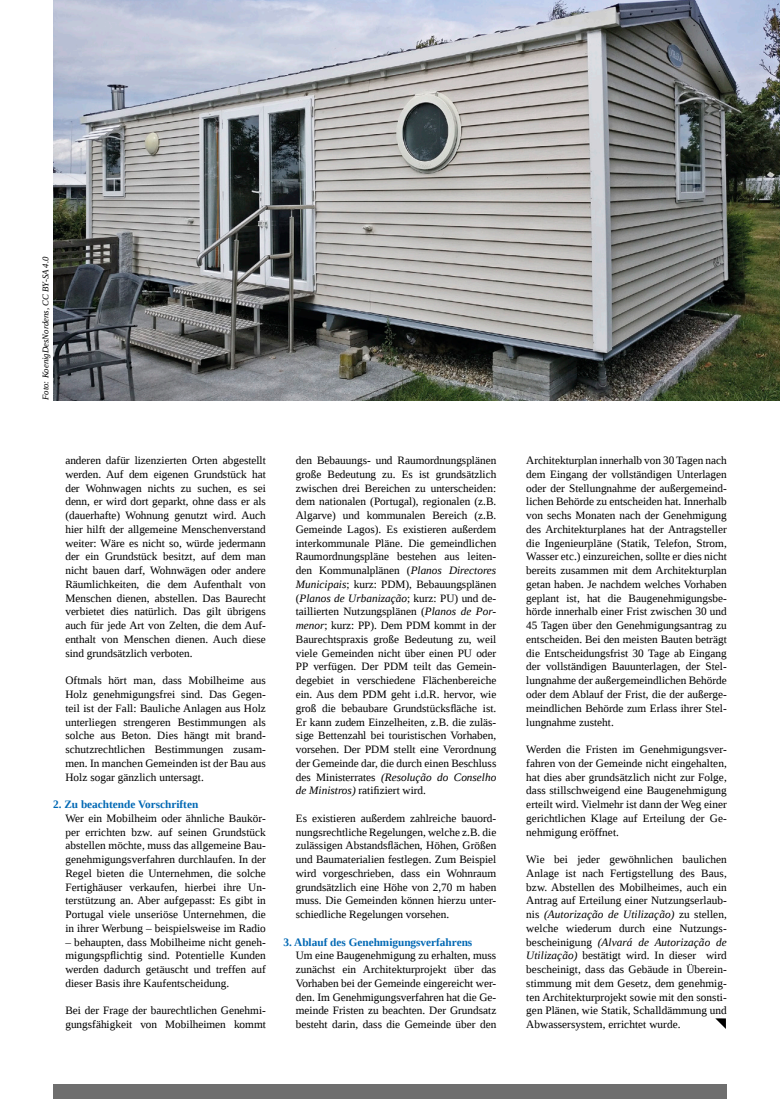
<style>
.page{position:relative;width:780px;height:1099px;background:#fff}
.page>*{position:absolute;margin:0;border:0;box-sizing:border-box;transform-origin:0 0}
.Body{font:11.25px/13.8px "Liberation Serif";color:#000;text-align:justify}
.Body-2{font:700 11.25px "Liberation Serif";color:#0068b4}
.BU___regular{font:italic 8.75px "Liberation Serif";color:#000}
.s1{font-weight:700;color:#fff}
.s2{font-style:italic}
</style>
<div class="page">
<div style="left:53px;top:1084px;width:673px;height:14px;background:#6e6e6e"></div>
<svg style="left:715px;top:1018px;width:10px;height:10px"></svg>
<img style="left:53px;top:0;width:727px;height:400px">
<p class="BU___regular" style="left:40px;top:400px;width:145px;rotate:-90deg">Foto: KoenigDesNordens, CC BY-SA 4.0</p>
<p class="Body" style="left:65px;top:453px;width:202px">anderen dafür lizenzierten Orten abgestellt werden. Auf dem eigenen Grundstück hat der Wohnwagen nichts zu suchen, es sei denn, er wird dort geparkt, ohne dass er als (dauerhafte) Wohnung genutzt wird. Auch hier hilft der allgemeine Menschenverstand weiter: Wäre es nicht so, würde jedermann der ein Grundstück besitzt, auf dem man nicht bauen darf, Wohnwägen oder andere Räumlichkeiten, die dem Aufenthalt von Menschen dienen, abstellen. Das Baurecht verbietet dies natürlich. Das gilt übrigens auch für jede Art von Zelten, die dem Auf&shy;enthalt von Menschen dienen. Auch diese sind grundsätzlich verboten.</p>
<p class="Body" style="left:65px;top:673px;width:202px;text-indent:-12px"><span class="s1">1)</span> Oftmals hört man, dass Mobilheime aus Holz genehmigungsfrei sind. Das Gegen&shy;teil ist der Fall: Bauliche Anlagen aus Holz unterliegen strengeren Bestimmungen als solche aus Beton. Dies hängt mit brand&shy;schutzrechtlichen Bestimmungen zusam&shy;men. In manchen Gemeinden ist der Bau aus Holz sogar gänzlich untersagt.</p>
<p class="Body-2" style="left:53px;top:796px;width:147px">2. Zu beachtende Vorschriften</p>
<p class="Body" style="left:65px;top:811px;width:202px;text-indent:-12px"><span class="s1">1)</span> Wer ein Mobilheim oder ähnliche Baukör&shy;per errichten bzw. auf seinen Grundstück abstellen möchte, muss das allgemeine Bau&shy;genehmigungsverfahren durchlaufen. In der Regel bieten die Unternehmen, die solche Fertighäuser verkaufen, hierbei ihre Un&shy;terstützung an. Aber aufgepasst: Es gibt in Portugal viele unseriöse Unternehmen, die in ihrer Werbung – beispielsweise im Radio</p>
<p class="Body" style="left:65px;top:934px;width:202px">– behaupten, dass Mobilheime nicht geneh&shy;migungspflichtig sind. Potentielle Kunden werden dadurch getäuscht und treffen auf dieser Basis ihre Kaufentscheidung.</p>
<p class="Body" style="left:53px;top:1003px;width:214px;text-align:right"><span class="s1">1)</span> Bei der Frage der baurechtlichen Genehmi&shy;gungsfähigkeit von Mobilheimen kommt</p>
<p class="Body" style="left:296px;top:453px;width:202px">den Bebauungs- und Raumordnungsplänen große Bedeutung zu. Es ist grundsätzlich zwischen drei Bereichen zu unterscheiden: dem nationalen (Portugal), regionalen (z.B.<br>Algarve) und kommunalen Bereich (z.B.<br>Gemeinde Lagos). Es existieren außerdem interkommunale Pläne. Die gemeindlichen Raumordnungspläne bestehen aus leiten&shy;den Kommunalplänen (<span class="s2">Planos Directores Municipais</span>; kurz: PDM), Bebauungsplänen (<span class="s2">Planos de Urbanização</span>; kurz: PU) und de&shy;taillierten Nutzungsplänen (<span class="s2">Planos de Por&shy;menor</span>; kurz: PP). Dem PDM kommt in der Baurechtspraxis große Bedeutung zu, weil viele Gemeinden nicht über einen PU oder PP verfügen. Der PDM teilt das Gemein&shy;degebiet in verschiedene Flächenbereiche ein. Aus dem PDM geht i.d.R. hervor, wie groß die bebaubare Grundstücksfläche ist.<br>Er kann zudem Einzelheiten, z.B. die zuläs&shy;sige Bettenzahl bei touristischen Vorhaben, vorsehen. Der PDM stellt eine Verordnung der Gemeinde dar, die durch einen Beschluss des Ministerrates <span class="s2">(Resolução do Conselho de Ministros)</span> ratifiziert wird.</p>
<p class="Body" style="left:296px;top:811px;width:202px;text-indent:-12px"><span class="s1">1)</span> Es existieren außerdem zahlreiche bauord&shy;nungsrechtliche Regelungen, welche z.B. die zulässigen Abstandsflächen, Höhen, Größen und Baumaterialien festlegen. Zum Beispiel wird vorgeschrieben, dass ein Wohnraum grundsätzlich eine Höhe von 2,70 m haben muss. Die Gemeinden können hierzu unter&shy;schiedliche Regelungen vorsehen.</p>
<p class="Body-2" style="left:283px;top:934px;width:190px">3. Ablauf des Genehmigungsverfahrens</p>
<p class="Body" style="left:296px;top:948px;width:202px;text-indent:-12px"><span class="s1">1)</span> Um eine Baugenehmigung zu erhalten, muss zunächst ein Architekturprojekt über das Vorhaben bei der Gemeinde eingereicht wer&shy;den. Im Genehmigungsverfahren hat die Ge&shy;meinde Fristen zu beachten. Der Grundsatz besteht darin, dass die Gemeinde über den</p>
<p class="Body" style="left:526px;top:453px;width:202px">Architekturplan innerhalb von 30 Tagen nach dem Eingang der vollständigen Unterlagen oder der Stellungnahme der außergemeind&shy;lichen Behörde zu entscheiden hat. Innerhalb von sechs Monaten nach der Genehmigung des Architekturplanes hat der Antragsteller die Ingenieurpläne (Statik, Telefon, Strom, Wasser etc.) einzureichen, sollte er dies nicht bereits zusammen mit dem Architekturplan getan haben. Je nachdem welches Vorhaben geplant ist, hat die Baugenehmigungsbe&shy;hörde innerhalb einer Frist zwischen 30 und 45 Tagen über den Genehmigungsantrag zu entscheiden. Bei den meisten Bauten beträgt die Entscheidungsfrist 30 Tage ab Eingang der vollständigen Bauunterlagen, der Stel&shy;lungnahme der außergemeindlichen Behörde oder dem Ablauf der Frist, die der außerge&shy;meindlichen Behörde zum Erlass ihrer Stel&shy;lungnahme zusteht.</p>
<p class="Body" style="left:526px;top:742px;width:202px;text-indent:-12px"><span class="s1">1)</span> Werden die Fristen im Genehmigungsver&shy;fahren von der Gemeinde nicht eingehalten, hat dies aber grundsätzlich nicht zur Folge, dass stillschweigend eine Baugenehmigung erteilt wird. Vielmehr ist dann der Weg einer gerichtlichen Klage auf Erteilung der Ge&shy;nehmigung eröffnet.</p>
<p class="Body" style="left:526px;top:852px;width:202px;text-indent:-12px"><span class="s1">1)</span> Wie bei jeder gewöhnlichen baulichen Anlage ist nach Fertigstellung des Baus, bzw. Abstellen des Mobilheimes, auch ein Antrag auf Erteilung einer Nutzungserlaub&shy;nis <span class="s2">(Autorização de Utilização)</span> zu stellen, welche wiederum durch eine Nutzungs&shy;bescheinigung <span class="s2">(Alvará de Autorização de Utilização)</span> bestätigt wird. In dieser wird bescheinigt, dass das Gebäude in Überein&shy;stimmung mit dem Gesetz, dem genehmig&shy;ten Architekturprojekt sowie mit den sonsti&shy;gen Plänen, wie Statik, Schalldämmung und Abwassersystem, errichtet wurde.</p>
</div>
